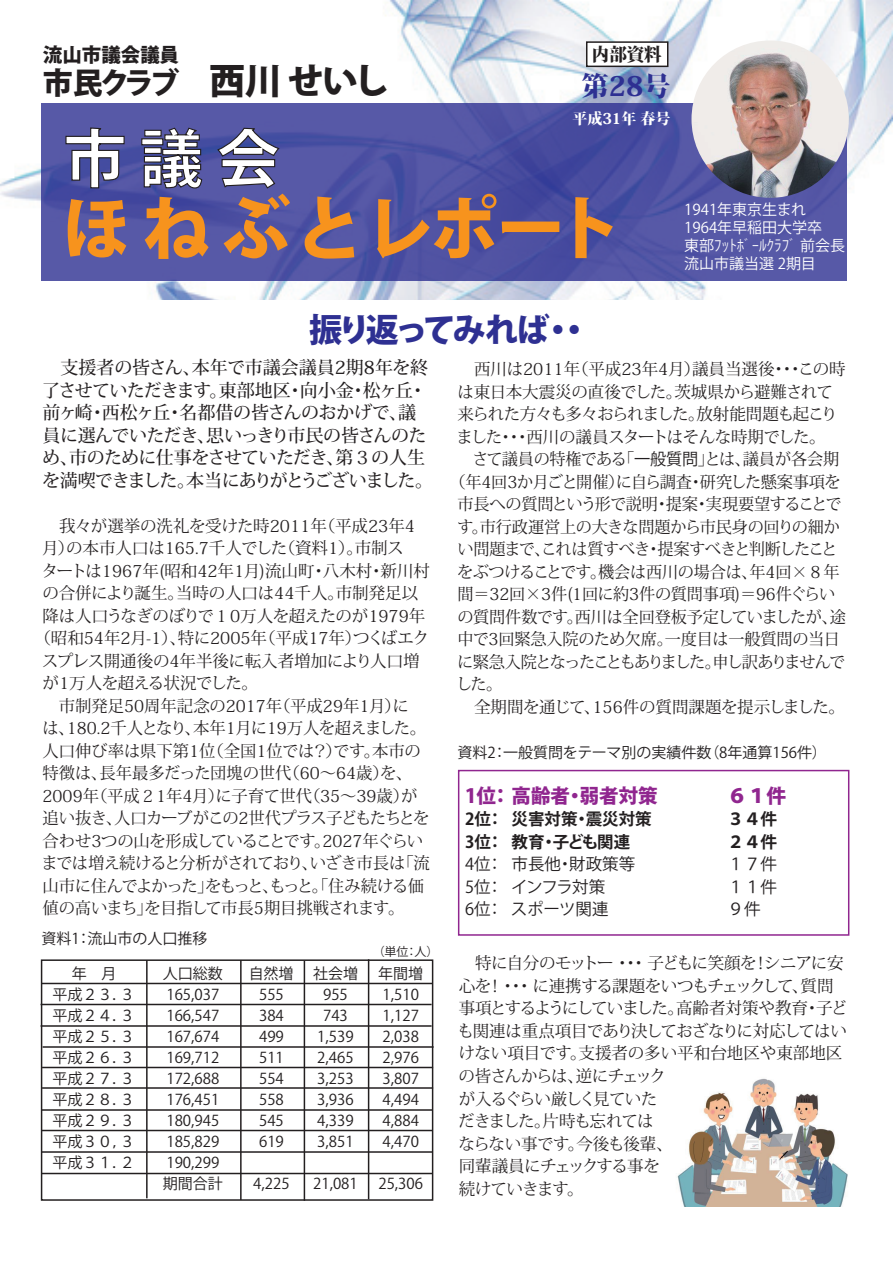
<style>
.page{position:relative;width:893px;height:1263px;background:#fff}
.page>*{position:absolute;margin:0;border:0;box-sizing:border-box;transform-origin:0 0}
.t1{font:800 69px "Koz Go Pr 6 N";color:#f7931d}
.t2{font:700 63px "Koz Go Pr 6 N";color:#fff}
.t3{font:800 33px "Koz Go Pro";letter-spacing:-.11em;color:#2e3092}
.t4{font:800 30px "Koz Go Pro";letter-spacing:-.13em;color:#231f20}
.t5{font:800 27px "Koz Min Pr 6 N";color:#2e3092}
.t6{font:800 19.5px "Koz Go Pr 6 N";color:#90268f}
.t7{font:800 19.5px "Koz Go Pro";color:#231f20}
.t8{font:500 18px/22.5px "Koz Min Pr 6 N";letter-spacing:-.04em;color:#231f20}
.t9{font:800 18px "Koz Min Pro";color:#231f20}
.t10{font:16.5px "Koz Min Pr 6 N";letter-spacing:-.02em;color:#231f20}
.t11{font:16.5px "Koz Min Pr 6 N";color:#231f20}
.t12{font:16.5px/22.5px "Koz Min Pr 6 N";letter-spacing:-.04em;color:#231f20}
.t13{font:16.5px "Koz Min Pr 6 N";letter-spacing:-.06em;color:#231f20}
.t14{font:16.5px "Koz Go Pr 6 N";color:#231f20}
.t15{font:16.5px "Koz Min Pr 6 N";letter-spacing:-.11em;color:#231f20}
.t16{font:16.5px "Koz Min Pr 6 N";letter-spacing:-.05em;color:#231f20}
.t17{font:16.5px "Koz Min Pr 6 N";letter-spacing:-.07em;color:#231f20}
.t18{font:700 16.5px "Koz Go Pr 6 N";color:#231f20}
.t19{font:700 16.5px "Koz Go Pr 6 N";letter-spacing:-.035em;color:#231f20}
.t20{font:16.5px "Koz Go Pr 6 N";letter-spacing:-.06em;color:#231f20}
.t21{font:15px/21px "Koz Go Pr 6 N";color:#231f20;text-align:center}
.t22{font:15px/18px "Koz Go Pro";color:#fff}
.t23{font:15px "Koz Go Pro";color:#231f20}
.t24{font:800 15px "Koz Min Pr 6 N";color:#fff}
.t25{font:12px "Koz Go Pr 6 N";color:#231f20}
.s1{font-size:36px}
.s2{font-family:"Koz Go Pr 6 N"}
.s3{font-family:"Koz Go Pro"}
</style>
<div class="page">
<img style="left:0;top:0;width:893px;height:300px">
<svg style="left:42px;top:103px;width:805px;height:178px;background:#5053a3"></svg>
<div style="left:586px;top:41px;width:82px;height:26px;background:#fff;border:2px solid #231f20"></div>
<svg style="left:65px;top:127px;width:60px;height:62px;background:#494c93"></svg>
<svg style="left:141px;top:127px;width:62px;height:62px;background:#424581"></svg>
<svg style="left:216px;top:127px;width:65px;height:62px;background:#4a4d92"></svg>
<img style="left:691px;top:40px;width:158px;height:158px;border-radius:79px">
<div style="left:458px;top:770px;width:391px;height:166px;border:2px solid #90268f"></div>
<div style="left:41px;top:959px;width:392px;height:242px;border:2px solid #231f20"></div>
<hr style="left:146px;top:960px;width:2px;height:238px;background:#231f20">
<hr style="left:240px;top:960px;width:2px;height:240px;background:#231f20">
<hr style="left:304px;top:961px;width:1px;height:240px;background:#231f20">
<hr style="left:368px;top:959px;width:1px;height:240px;background:#231f20">
<hr style="left:42px;top:983px;width:391px;height:1px;background:#231f20">
<hr style="left:41px;top:1004px;width:391px;height:1px;background:#231f20">
<hr style="left:41px;top:1025px;width:391px;height:2px;background:#231f20">
<hr style="left:43px;top:1046px;width:391px;height:2px;background:#231f20">
<hr style="left:42px;top:1067px;width:391px;height:1px;background:#231f20">
<hr style="left:42px;top:1087px;width:391px;height:2px;background:#231f20">
<hr style="left:42px;top:1109px;width:391px;height:2px;background:#231f20">
<hr style="left:41px;top:1130px;width:391px;height:1px;background:#231f20">
<hr style="left:41px;top:1151px;width:391px;height:2px;background:#231f20">
<hr style="left:41px;top:1173px;width:391px;height:1px;background:#231f20">
<img style="left:677px;top:1078px;width:171px;height:128px">
<p class="t7" style="left:43px;top:42px;width:138px">流山市議会議員</p>
<p class="t9" style="left:592px;top:41px;width:71px">内部資料</p>
<h3 class="t4" style="left:43px;top:63px;width:348px">市民クラブ　<span class="s1">西川 せいし</span></h3>
<h2 class="t2" style="left:63px;top:123px;width:218px">市 議 会</h2>
<h1 class="t1" style="left:62px;top:190px;width:562px">ほ ね ぶ と レポート</h1>
<h3 class="t5" style="left:582px;top:71px;width:90px">第28号</h3>
<p class="t24" style="left:572px;top:110px;width:100px">平成31年 春号</p>
<p class="t22" style="left:684px;top:201px;width:162px">1941年東京生まれ<br>1964年早稲田大学卒<br>東部ﾌｯﾄﾎﾞｰﾙｸﾗﾌﾞ 前会長流山市議当選 2期目</p>
<h3 class="t3" style="left:309px;top:308px;width:283px">振り返ってみれば・・</h3>
<p class="t8" style="left:42px;top:357px;width:392px">　支援者の皆さん、本年で市議会議員2期8年を終了させていただきます。東部地区・向小金・松ヶ丘・前ヶ崎・西松ヶ丘・名都借の皆さんのおかげで、議員に選んでいただき、思いっきり市民の皆さんのため、市のために仕事をさせていただき、第３の人生を満喫できました。本当にありがとうございました。</p>
<p class="t11" style="left:43px;top:516px;width:374px">　我々が選挙の洗礼を受けた時2011年（平成23年4</p>
<p class="t11" style="left:42px;top:539px;width:363px">月）の本市人口は165.7千人でした（資料1）。市制ス</p>
<p class="t11" style="left:42px;top:561px;width:390px">タートは1967年(昭和42年1月)流山町・八木村・新川村</p>
<p class="t11" style="left:42px;top:584px;width:377px">の合併により誕生。当時の人口は44千人。市制発足以</p>
<p class="t10" style="left:43px;top:606px;width:384px">降は人口うなぎのぼりで１0万人を超えたのが1979年</p>
<p class="t11" style="left:34px;top:629px;width:396px">（昭和54年2月-1）、特に2005年（平成17年）つくばエク</p>
<p class="t10" style="left:42px;top:651px;width:379px">スプレス開通後の4年半後に転入者増加により人口増</p>
<p class="t10" style="left:43px;top:674px;width:217px">が1万人を超える状況でした。</p>
<p class="t11" style="left:43px;top:696px;width:368px">　市制発足50周年記念の2017年（平成29年1月）に</p>
<p class="t10" style="left:42px;top:719px;width:385px">は、180.2千人となり、本年1月に19万人を超えました。</p>
<p class="t11" style="left:43px;top:741px;width:380px">人口伸び率は県下第1位（全国1位では？）です。本市の</p>
<p class="t11" style="left:43px;top:764px;width:371px">特徴は、長年最多だった団塊の世代（60～64歳）を、</p>
<p class="t11" style="left:43px;top:786px;width:376px">2009年（平成２1年4月）に子育て世代（35～39歳）が</p>
<p class="t13" style="left:43px;top:809px;width:389px">追い抜き、人口カーブがこの2世代プラス子どもたちとを</p>
<p class="t10" style="left:43px;top:831px;width:382px">合わせ3つの山を形成していることです。2027年ぐらい</p>
<p class="t13" style="left:42px;top:854px;width:390px">までは増え続けると分析がされており、いざき市長は「流</p>
<p class="t13" style="left:43px;top:876px;width:383px">山市に住んでよかった」をもっと、もっと。「住み続ける価</p>
<p class="t10" style="left:43px;top:899px;width:363px">値の高いまち」を目指して市長5期目挑戦されます。</p>
<p class="t11" style="left:457px;top:360px;width:390px">　西川は2011年（平成23年4月）議員当選後・・・この時</p>
<p class="t10" style="left:457px;top:382px;width:377px">は東日本大震災の直後でした。茨城県から避難されて</p>
<p class="t17" style="left:457px;top:405px;width:382px">来られた方々も多々おられました。放射能問題も起こり</p>
<p class="t12" style="left:456px;top:426px;width:371px">ました・・・西川の議員スタートはそんな時期でした。</p>
<p class="t10" style="left:457px;top:450px;width:383px">　さて議員の特権である「<span class="s2">一般質問</span>」とは、議員が各会期</p>
<p class="t10" style="left:450px;top:472px;width:392px">（年4回3か月ごと開催）に自ら調査・研究した懸案事項を</p>
<p class="t10" style="left:457px;top:495px;width:386px">市長への質問という形で説明・提案・実現要望することで</p>
<p class="t10" style="left:457px;top:517px;width:384px">す。市行政運営上の大きな問題から市民身の回りの細か</p>
<p class="t16" style="left:457px;top:540px;width:381px">い問題まで、これは質すべき・提案すべきと判断したこと</p>
<p class="t10" style="left:457px;top:562px;width:384px">をぶつけることです。機会は西川の場合は、年4回×８年</p>
<p class="t10" style="left:457px;top:585px;width:379px">間＝32回×3件(1回に約3件の質問事項)＝96件ぐらい</p>
<p class="t10" style="left:457px;top:607px;width:390px">の質問件数です。西川は全回登板予定していましたが、途</p>
<p class="t10" style="left:457px;top:630px;width:384px">中で3回緊急入院のため欠席。一度目は一般質問の当日</p>
<p class="t15" style="left:457px;top:652px;width:389px">に緊急入院となったこともありました。申し訳ありませんで</p>
<p class="t10" style="left:456px;top:675px;width:48px">した。</p>
<p class="t10" style="left:457px;top:697px;width:389px">　全期間を通じて、156件の質問課題を提示しました。</p>
<p class="t23" style="left:457px;top:743px;width:371px">資料2：一般質問をテーマ別の実績件数（8年通算156件）</p>
<p class="t6" style="left:465px;top:785px;width:194px">1位： 高齢者・弱者対策</p>
<p class="t6" style="left:727px;top:785px;width:60px">６１件</p>
<p class="t18" style="left:465px;top:810px;width:188px">2位： 災害対策・震災対策</p>
<p class="t18" style="left:727px;top:810px;width:51px">３４件</p>
<p class="t19" style="left:465px;top:832px;width:167px">3位： 教育・子ども関連</p>
<p class="t18" style="left:727px;top:832px;width:51px">２４件</p>
<p class="t14" style="left:465px;top:855px;width:172px">4位： 市長他・財政策等</p>
<p class="t14" style="left:727px;top:855px;width:51px">１７件</p>
<p class="t20" style="left:465px;top:877px;width:142px">5位： インフラ対策</p>
<p class="t14" style="left:727px;top:877px;width:51px">１１件</p>
<p class="t14" style="left:465px;top:900px;width:145px">6位： スポーツ関連</p>
<p class="t14" style="left:727px;top:900px;width:35px">９件</p>
<p class="t21" style="left:42px;top:929px;width:167px"><span class="s3">資料1：</span>流山市の人口推移</p>
<p class="t21" style="left:52px;top:963px;width:84px">年　月<br>平成２３．３平成２４．３平成２５．３平成２６．３平成２７．３平成２８．３平成２９．３平成３０，３平成３１．２</p>
<p class="t21" style="left:163px;top:964px;width:62px;text-align:left">人口総数<br>165,037<br>166,547<br>167,674<br>169,712<br>172,688<br>176,451<br>180,945<br>185,829<br>190,299期間合計</p>
<p class="t21" style="left:249px;top:963px;width:46px">自然増<br>555<br>384<br>499<br>511<br>554<br>558<br>545<br>619</p>
<p class="t21" style="left:253px;top:1173px;width:38px">4,225</p>
<p class="t21" style="left:313px;top:964px;width:46px">社会増<br>955<br>743<br>1,539<br>2,465<br>3,253<br>3,936<br>4,339<br>3,851</p>
<p class="t21" style="left:313px;top:1174px;width:46px">21,081</p>
<p class="t25" style="left:373px;top:945px;width:67px">（単位：人）</p>
<p class="t21" style="left:378px;top:963px;width:46px;text-align:left">年間増<br>1,510<br>1,127<br>2,038<br>2,976<br>3,807<br>4,494<br>4,884<br>4,470</p>
<p class="t21" style="left:378px;top:1173px;width:46px">25,306</p>
<p class="t12" style="left:457px;top:952px;width:391px">　特に自分のモットー ・・・ 子どもに笑顔を！シニアに安心を！ ・・・ に連携する課題をいつもチェックして、質問事項とするようにしていました。高齢者対策や教育・子ども関連は重点項目であり決しておざなりに対応してはいけない項目です。支援者の多い平和台地区や東部地区の皆さんからは、逆にチェック<br>が入るぐらい厳しく見ていた<br>だきました。片時も忘れては<br>ならない事です。今後も後輩、<br>同輩議員にチェックする事を<br>続けていきます。</p>
</div>
